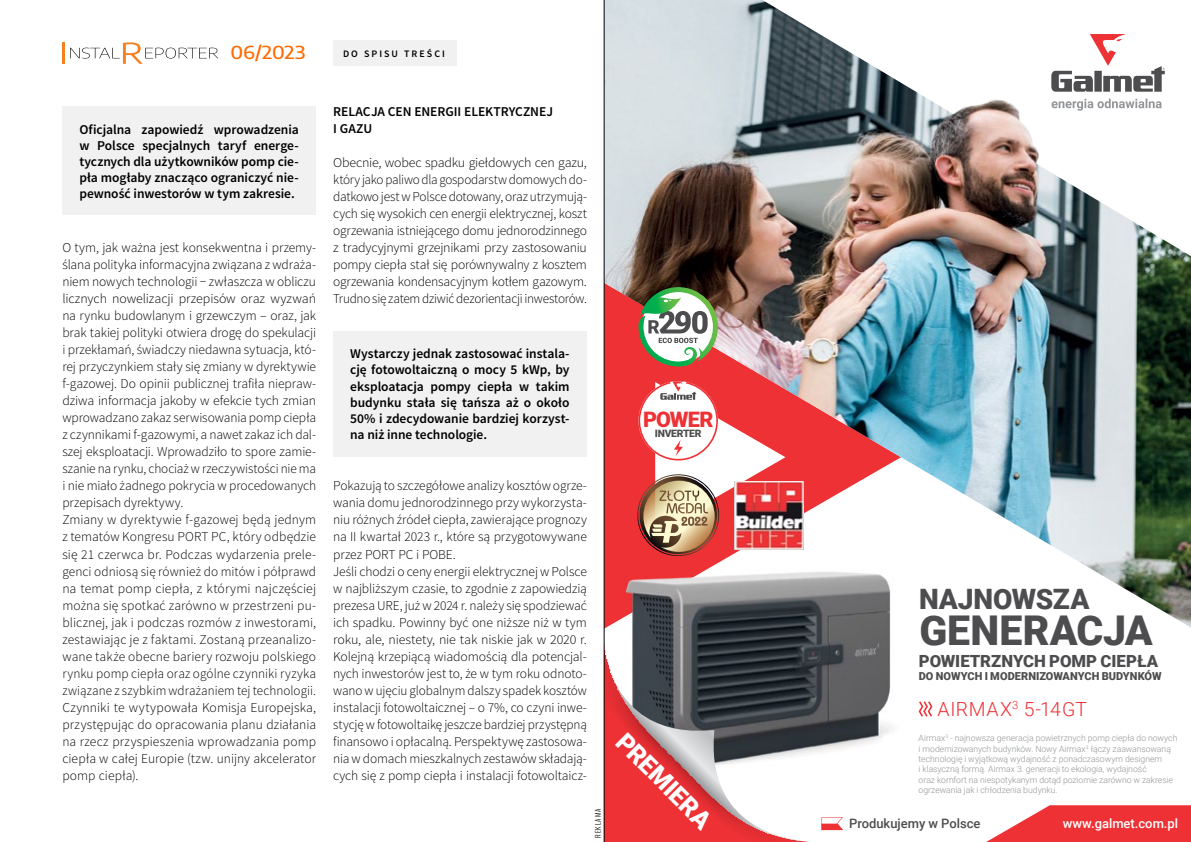
<style>
.page{position:relative;width:1191px;height:842px;background:#fff}
.page>*{position:absolute;margin:0;border:0;box-sizing:border-box;transform-origin:0 0}
.t1{font:900 41px "Roboto";color:#4d4d4f}
.t2{font:900 28.1px "Roboto";letter-spacing:-.005em;color:#4d4d4f}
.t3{font:900 25.2px "Roboto";color:#fff}
.t4{font:900 21.6px "Roboto";letter-spacing:-.045em;color:#ee3135}
.t5{font:300 19.4px "Roboto";letter-spacing:.03em;color:#ee3135}
.t6{font:500 18px "Encode Sans";letter-spacing:-.01em;color:#ff6a00;scale:1.11 1}
.t7{font:900 16.7px "Roboto";color:#4d4d4f}
.t8{font:300 13.5px/17px "Source Sans Pro";letter-spacing:-.005em;color:#000}
.t9{font:600 13.5px/16.2px "Source Sans Pro";letter-spacing:-.005em;color:#000;text-align:justify}
.t10{font:500 13px "Roboto";color:#4d4d4f}
.t11{font:500 13px "Roboto";color:#fff}
.t12{font:900 11px "Roboto";letter-spacing:.005em;color:#4d4d4f}
.t13{font:900 10.3px "Roboto";letter-spacing:-.025em;color:#4d4d4f}
.t14{font:600 9.9px "Source Sans Pro";letter-spacing:.2em;color:#000}
.t15{font:300 8.6px/10.4px "Roboto";letter-spacing:-.005em;color:#939598}
.t16{font:300 7px "Oswald";letter-spacing:.13em;color:#000}
</style>
<div class="page">
<div style="left:62px;top:106px;width:254px;height:109px;background:#f1f1f2"></div>
<div style="left:333px;top:331px;width:253px;height:125px;background:#f1f1f2"></div>
<hr style="left:62px;top:43px;width:3px;height:21px;background:#f58020">
<svg style="left:70px;top:42px;width:148px;height:22px"></svg>
<div style="left:333px;top:41px;width:123px;height:25px;background:#f1f1f2"></div>
<img style="left:604px;top:0;width:587px;height:842px">
<h3 class="t6" style="left:230px;top:40px;width:69px">06/2023</h3>
<p class="t14" style="left:343px;top:47px;width:103px">do spisu treści</p>
<p class="t9" style="left:79px;top:121px;width:221px">Oficjalna zapowiedź wprowadzenia w Polsce specjalnych taryf energe&shy;tycznych dla użytkowników pomp cie&shy;pła mogłaby znacząco ograniczyć nie&shy;pewność inwestorów w tym zakresie.</p>
<p class="t8" style="left:62px;top:239px;width:255px">O tym, jak ważna jest konsekwentna i przemy&shy;ślana polityka informacyjna związana z wdraża&shy;niem nowych technologii − zwłaszcza w obliczu licznych nowelizacji przepisów oraz wyzwań na rynku budowlanym i grzewczym – oraz, jak brak takiej polityki otwiera drogę do spekulacji i przekłamań, świadczy niedawna sytuacja, któ&shy;rej przyczynkiem stały się zmiany w dyrektywie f-gazowej. Do opinii publicznej trafiła niepraw&shy;dziwa informacja jakoby w efekcie tych zmian wprowadzano zakaz serwisowania pomp ciepła z czynnikami f-gazowymi, a nawet zakaz ich dal&shy;szej eksploatacji. Wprowadziło to spore zamie&shy;szanie na rynku, chociaż w rzeczywistości nie ma i nie miało żadnego pokrycia w procedowanych przepisach dyrektywy.<br>Zmiany w dyrektywie f-gazowej będą jednym z tematów Kongresu PORT PC, który odbędzie się 21 czerwca br. Podczas wydarzenia prele&shy;genci odniosą się również do mitów i półprawd na temat pomp ciepła, z którymi najczęściej można się spotkać zarówno w przestrzeni pu&shy;blicznej, jak i podczas rozmów z inwestorami, zestawiając je z faktami. Zostaną przeanalizo&shy;wane także obecne bariery rozwoju polskiego rynku pomp ciepła oraz ogólne czynniki ryzyka związane z szybkim wdrażaniem tej technologii.<br>Czynniki te wytypowała Komisja Europejska, przystępując do opracowania planu działania na rzecz przyspieszenia wprowadzania pomp ciepła w całej Europie (tzw. unijny akcelerator pomp ciepła).</p>
<p class="t9" style="left:333px;top:104px;width:221px;line-height:17px">Relacja cen energii elektrycznej i gazu</p>
<p class="t8" style="left:333px;top:154px;width:255px;text-align:justify">Obecnie, wobec spadku giełdowych cen gazu, który jako paliwo dla gospodarstw domowych do&shy;datkowo jest w Polsce dotowany, oraz utrzymują&shy;cych się wysokich cen energii elektrycznej, koszt ogrzewania istniejącego domu jednorodzinnego z tradycyjnymi grzejnikami przy zastosowaniu pompy ciepła stał się porównywalny z kosztem ogrzewania kondensacyjnym kotłem gazowym.<br>Trudno się zatem dziwić dezorientacji inwestorów.</p>
<p class="t9" style="left:350px;top:346px;width:221px">Wystarczy jednak zastosować instala&shy;cję fotowoltaiczną o mocy 5 kWp, by eksploatacja pompy ciepła w takim budynku stała się tańsza aż o około 50% i zdecydowanie bardziej korzyst&shy;na niż inne technologie.</p>
<h3 class="t4" style="left:643px;top:404px;width:72px">POWER</h3>
<p class="t13" style="left:655px;top:426px;width:48px">INVERTER</p>
<p class="t8" style="left:333px;top:477px;width:255px">Pokazują to szczegółowe analizy kosztów ogrze&shy;wania domu jednorodzinnego przy wykorzysta&shy;niu różnych źródeł ciepła, zawierające prognozy na II kwartał 2023 r., które są przygotowywane przez PORT PC i POBE.<br>Jeśli chodzi o ceny energii elektrycznej w Polsce w najbliższym czasie, to zgodnie z zapowiedzią prezesa URE, już w 2024 r. należy się spodziewać ich spadku. Powinny być one niższe niż w tym roku, ale, niestety, nie tak niskie jak w 2020 r.<br>Kolejną krzepiącą wiadomością dla potencjal&shy;nych inwestorów jest to, że w tym roku odnoto&shy;wano w ujęciu globalnym dalszy spadek kosztów instalacji fotowoltaicznej – o 7%, co czyni inwe&shy;stycję w fotowoltaikę jeszcze bardziej przystępną finansowo i opłacalną. Perspektywę zastosowa&shy;nia w domach mieszkalnych zestawów składają&shy;cych się z pomp ciepła i instalacji fotowoltaicz-</p>
<p class="t16" style="left:593px;top:838px;width:31px;rotate:-90deg">reklama</p>
<h3 class="t3" style="left:633px;top:725px;width:124px;rotate:45deg">PREMIERA</h3>
<h2 class="t2" style="left:919px;top:579px;width:172px">NAJNOWSZA</h2>
<h1 class="t1" style="left:919px;top:602px;width:235px">GENERACJA</h1>
<p class="t7" style="left:919px;top:649px;width:241px">POWIETRZNYCH POMP CIEPŁA</p>
<p class="t12" style="left:919px;top:668px;width:244px">DO NOWYCH I MODERNIZOWANYCH BUDYNKÓW</p>
<h3 class="t5" style="left:937px;top:695px;width:151px">AIRMAX<sup>3</sup> 5-14GT</h3>
<p class="t15" style="left:918px;top:733px;width:260px">Airmax<sup>3</sup> - najnowsza generacja powietrznych pomp ciepła do nowych i modernizowanych budynków. Nowy Airmax<sup>3</sup> łączy zaawansowaną technologię i wyjątkową wydajność z ponadczasowym designem<br>i klasyczną formą. Airmax 3. generacji to ekologia, wydajność<br>oraz komfort na niespotykanym dotąd poziomie zarówno w zakresie ogrzewania jak i chłodzenia budynku.</p>
<p class="t10" style="left:849px;top:815px;width:133px">Produkujemy w Polsce</p>
<p class="t11" style="left:1063px;top:815px;width:117px">www.galmet.com.pl</p>
</div>
